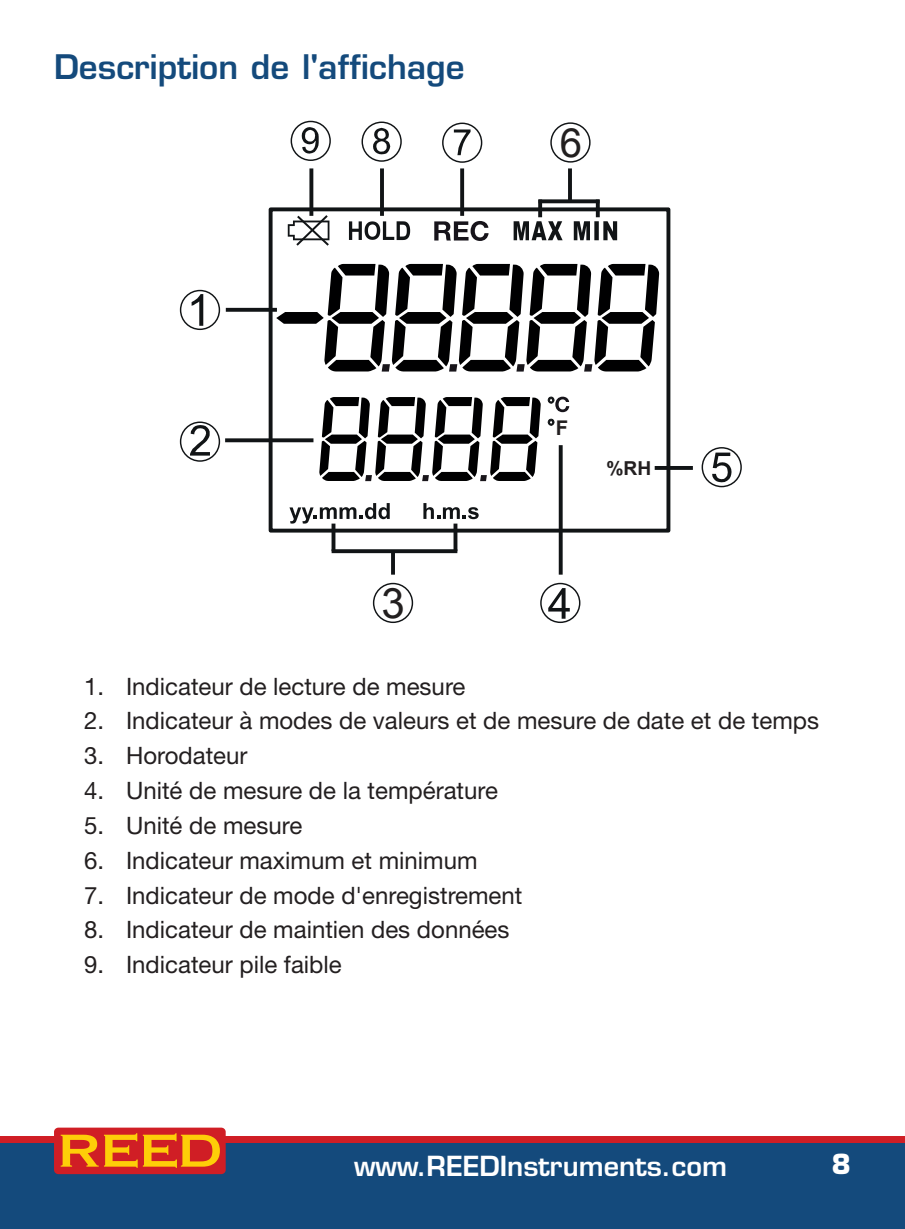
<style>
.page{position:relative;width:905px;height:1229px;background:#fff}
.page>*{position:absolute;margin:0;border:0;box-sizing:border-box;transform-origin:0 0}
.t1{font:42px "Arial";color:#221f1f}
.t2{font:40.2px "Arial";color:#221f1f}
.t3{font:600 33px "Eurostile LT Std";color:#144a7c}
.t4{font:600 27px "Eurostile LT Std";color:#fff}
.t5{font:700 27px "Eurostile LT Std";color:#fff}
.t6{font:24px "Helvetica Neue LT Std";color:#231f20}
.t7{font:700 20.4px "Arial";color:#231f20}
.t8{font:700 19.2px "Arial";color:#231f20}
</style>
<div class="page">
<div style="left:0;top:1137px;width:904px;height:91px;background:#144a7c"></div>
<div style="left:0;top:1136px;width:904px;height:6px;background:#d01e25"></div>
<div style="left:54px;top:1127px;width:172px;height:47px;background:#d01e25;border-radius:4px"></div>
<svg style="left:61px;top:1133px;width:159px;height:34px"></svg>
<div style="left:269px;top:207px;width:401px;height:325px;border:4px solid #111416"></div>
<svg style="left:361px;top:121px;width:41px;height:41px"></svg>
<svg style="left:290px;top:121px;width:41px;height:40px"></svg>
<svg style="left:349px;top:221px;width:61px;height:19px"></svg>
<svg style="left:573px;top:221px;width:44px;height:19px"></svg>
<svg style="left:513px;top:221px;width:49px;height:19px"></svg>
<svg style="left:288px;top:213px;width:42px;height:33px"></svg>
<svg style="left:434px;top:221px;width:54px;height:20px"></svg>
<svg style="left:548px;top:397px;width:21px;height:15px"></svg>
<svg style="left:423px;top:503px;width:55px;height:16px"></svg>
<svg style="left:226px;top:308px;width:50px;height:4px"></svg>
<svg style="left:331px;top:549px;width:126px;height:4px"></svg>
<svg style="left:558px;top:445px;width:4px;height:129px"></svg>
<svg style="left:309px;top:168px;width:4px;height:48px"></svg>
<hr style="left:380px;top:168px;width:4px;height:48px;background:#111416">
<svg style="left:460px;top:168px;width:4px;height:48px"></svg>
<hr style="left:568px;top:168px;width:4px;height:35px;background:#1b1e20">
<svg style="left:225px;top:438px;width:88px;height:4px"></svg>
<svg style="left:391px;top:551px;width:4px;height:23px"></svg>
<svg style="left:442px;top:123px;width:40px;height:40px"></svg>
<svg style="left:289px;top:503px;width:101px;height:20px"></svg>
<svg style="left:453px;top:523px;width:4px;height:28px"></svg>
<svg style="left:331px;top:523px;width:4px;height:28px"></svg>
<svg style="left:542px;top:199px;width:54px;height:4px"></svg>
<svg style="left:538px;top:199px;width:4px;height:18px"></svg>
<hr style="left:596px;top:199px;width:3px;height:18px;background:#111416">
<svg style="left:550px;top:122px;width:40px;height:41px"></svg>
<svg style="left:701px;top:447px;width:40px;height:40px"></svg>
<svg style="left:540px;top:583px;width:40px;height:40px"></svg>
<svg style="left:373px;top:583px;width:40px;height:40px"></svg>
<svg style="left:180px;top:290px;width:40px;height:40px"></svg>
<svg style="left:180px;top:421px;width:40px;height:41px"></svg>
<svg style="left:654px;top:466px;width:39px;height:4px"></svg>
<svg style="left:276px;top:264px;width:383px;height:107px"></svg>
<svg style="left:548px;top:419px;width:6px;height:6px"></svg>
<svg style="left:319px;top:397px;width:221px;height:84px"></svg>
<h3 class="t3" style="left:54px;top:46px;width:412px">Description de l'affichage</h3>
<h2 class="t2" style="left:560px;top:116px;width:24px">6</h2>
<h1 class="t1" style="left:381px;top:576px;width:25px">3</h1>
<p class="t7" style="left:555px;top:414px;width:14px">F</p>
<p class="t8" style="left:606px;top:455px;width:46px">%RH</p>
<p class="t6" style="left:84px;top:672px;width:383px">1. Indicateur de lecture de mesure</p>
<p class="t6" style="left:84px;top:706px;width:736px">2. Indicateur à modes de valeurs et de mesure de date et de temps</p>
<p class="t6" style="left:84px;top:741px;width:165px">3. Horodateur</p>
<p class="t6" style="left:84px;top:776px;width:415px">4. Unité de mesure de la température</p>
<p class="t6" style="left:84px;top:811px;width:220px">5. Unité de mesure</p>
<p class="t6" style="left:84px;top:846px;width:395px">6. Indicateur maximum et minimum</p>
<p class="t6" style="left:84px;top:880px;width:440px">7. Indicateur de mode d'enregistrement</p>
<p class="t6" style="left:84px;top:915px;width:427px">8. Indicateur de maintien des données</p>
<p class="t6" style="left:84px;top:950px;width:259px">9. Indicateur pile faible</p>
<p class="t4" style="left:354px;top:1148px;width:374px">www.REEDInstruments.com</p>
<p class="t5" style="left:831px;top:1147px;width:21px">8</p>
</div>
